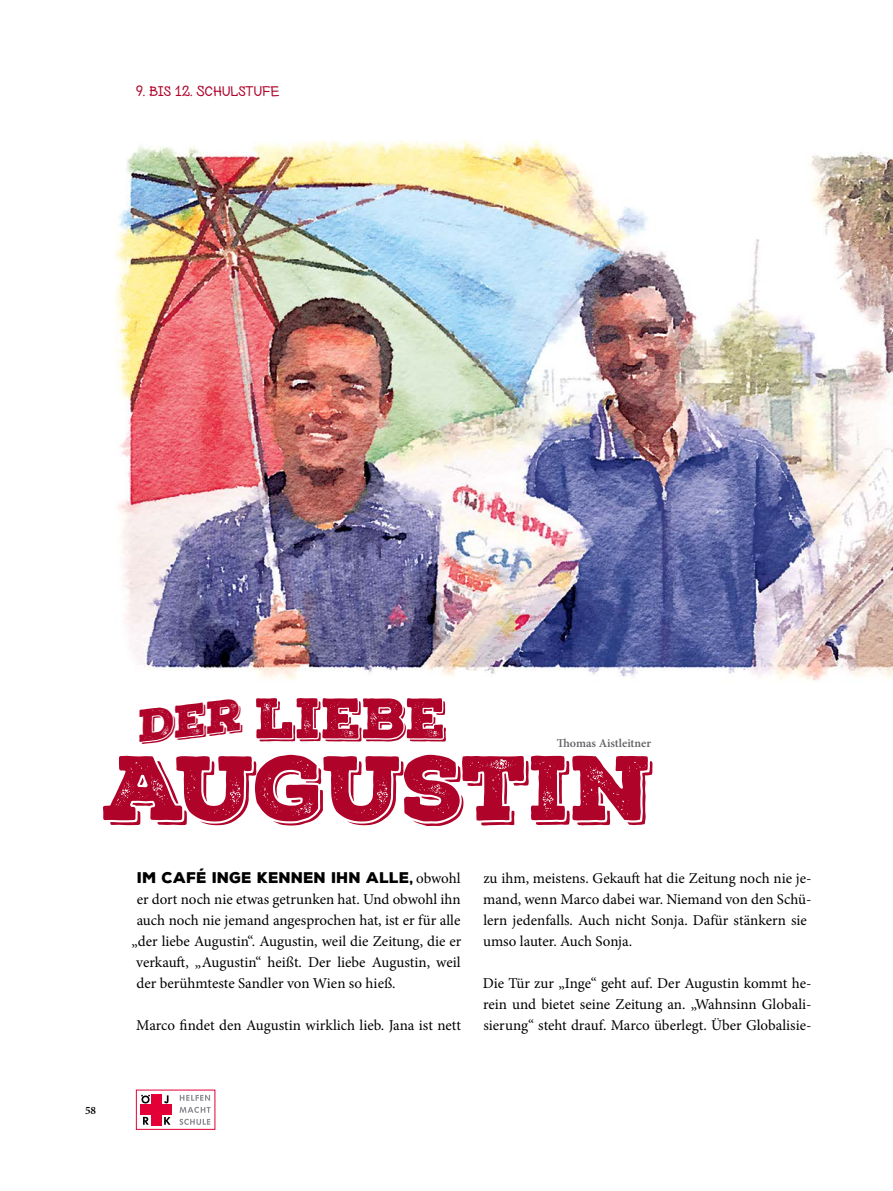
<style>
.page{position:relative;width:893px;height:1191px;background:#fff}
.page>*{position:absolute;margin:0;border:0;box-sizing:border-box;transform-origin:0 0}
.t1{font:88.65px "Nexa Rust Slab Black Shadow 01";letter-spacing:-.02em;color:#af032a}
.t2{font:55.2px "Nexa Rust Slab Black Shadow 01";color:#af032a}
.t3{font:15px/21px "Minion Pro";color:#000}
.t4{font:900 15px "Nexa Rust Sans";color:#000}
.t5{font:expanded 15px "Nexa Rust Handmade";color:#af032a}
.t6{font:600 12px "Minion Pro";color:#626267}
.t7{font:600 11.25px "Minion Pro";color:#000}
.s1{font-family:"Minion Pro";font-weight:400}
</style>
<div class="page">
<svg style="left:141px;top:1094px;width:9px;height:9px"></svg>
<svg style="left:164px;top:1095px;width:5px;height:8px"></svg>
<div style="left:151px;top:1094px;width:10px;height:10px;background:#e30037"></div>
<div style="left:141px;top:1104px;width:10px;height:11px;background:#e30037"></div>
<div style="left:151px;top:1104px;width:10px;height:11px;background:#e30037"></div>
<div style="left:161px;top:1104px;width:11px;height:11px;background:#e30037"></div>
<svg style="left:143px;top:1116px;width:6px;height:8px"></svg>
<svg style="left:164px;top:1117px;width:7px;height:7px"></svg>
<div style="left:151px;top:1115px;width:10px;height:10px;background:#e30037"></div>
<svg style="left:179px;top:1118px;width:31px;height:7px"></svg>
<svg style="left:180px;top:1106px;width:30px;height:6px"></svg>
<svg style="left:180px;top:1095px;width:30px;height:5px"></svg>
<img style="left:115px;top:140px;width:778px;height:541px">
<p class="t5" style="left:136px;top:83px;width:145px">9. BIS 12. SCHULSTUFE</p>
<h2 class="t2" style="left:255px;top:681px;width:193px">LIEBE</h2>
<p class="t6" style="left:557px;top:735px;width:96px">Thomas Aistleitner</p>
<h1 class="t1" style="left:103px;top:728px;width:552px">AUGUSTIN</h1>
<p class="t7" style="left:85px;top:1102px;width:13px">58</p>
<p class="t4" style="left:137px;top:867px;width:325px">IM CAFÉ INGE KENNEN IHN ALLE, <span class="s1">obwohl</span></p>
<p class="t3" style="left:137px;top:889px;width:326px">er dort noch nie etwas getrunken hat. Und obwohl ihn</p>
<p class="t3" style="left:137px;top:910px;width:325px">auch noch nie jemand angesprochen hat, ist er für alle</p>
<p class="t3" style="left:131px;top:931px;width:332px">„der liebe Augustin“. Augustin, weil die Zeitung, die er</p>
<p class="t3" style="left:136px;top:952px;width:326px">verkauft, „Augustin“ heißt. Der liebe Augustin, weil</p>
<p class="t3" style="left:136px;top:973px;width:261px">der berühmteste Sandler von Wien so hieß.</p>
<p class="t3" style="left:136px;top:1015px;width:326px">Marco findet den Augustin wirklich lieb. Jana ist nett</p>
<p class="t3" style="left:483px;top:868px;width:330px">zu ihm, meistens. Gekauft hat die Zeitung noch nie je&shy;mand, wenn Marco dabei war. Niemand von den Schü&shy;lern jedenfalls. Auch nicht Sonja. Dafür stänkern sie umso lauter. Auch Sonja.</p>
<p class="t3" style="left:483px;top:973px;width:330px;text-align:justify">Die Tür zur „Inge“ geht auf. Der Augustin kommt he&shy;rein und bietet seine Zeitung an. „Wahnsinn Globali&shy;sierung“ steht drauf. Marco überlegt. Über Globalisie-</p>
</div>
